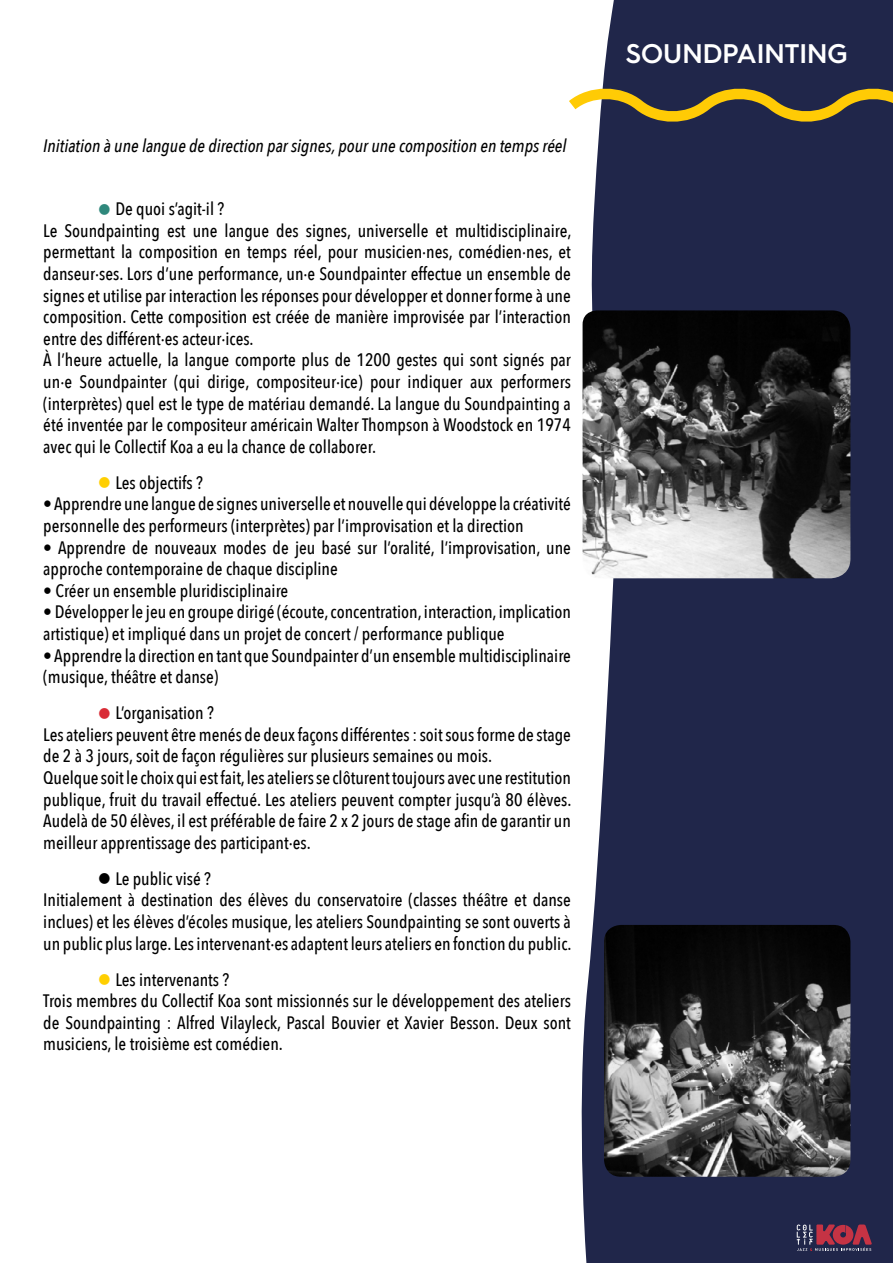
<style>
.page{position:relative;width:893px;height:1263px;background:#fff}
.page>*{position:absolute;margin:0;border:0;box-sizing:border-box;transform-origin:0 0}
.t1{font:600 27px "Hurme Geometric Sans 4";color:#fff}
.t2{font:500 18px/21.6px "Avenir Next Condensed";color:#000}
.t3{font:italic 500 18px "Avenir Next Condensed";color:#000}
.s1{font-size:30px;color:#2f887c}
.s2{font-size:30px;color:#ffcf01}
.s3{font-size:30px;color:#d92b35}
.s4{font-size:30px}
</style>
<div class="page">
<svg style="left:581px;top:0;width:72px;height:1263px;fill:#20264a"></svg>
<div style="left:653px;top:0;width:240px;height:1263px;background:#20264a"></div>
<svg style="left:569px;top:75px;width:324px;height:60px"></svg>
<svg style="left:797px;top:1224px;width:75px;height:27px"></svg>
<img style="left:583px;top:310px;width:267px;height:268px">
<img style="left:604px;top:925px;width:246px;height:252px">
<p class="t3" style="left:43px;top:135px;width:525px">Initiation à une langue de direction par signes, pour une composition en temps réel</p>
<p class="t2" style="left:43px;top:198px;width:530px;text-indent:54px"><span class="s1">•</span> De quoi s’agit-il ?<br>Le Soundpainting est une langue des signes, universelle et multidisciplinaire, permettant la composition en temps réel, pour musicien·nes, comédien·nes, et danseur·ses. Lors d’une performance, un·e Soundpainter effectue un ensemble de signes et utilise par interaction les réponses pour développer et donner forme à une composition. Cette composition est créée de manière improvisée par l’interaction entre des différent·es acteur·ices.<br>À l’heure actuelle, la langue comporte plus de 1200 gestes qui sont signés par un·e Soundpainter (qui dirige, compositeur·ice) pour indiquer aux performers (interprètes) quel est le type de matériau demandé. La langue du Soundpainting a été inventée par le compositeur américain Walter Thompson à Woodstock en 1974 avec qui le Collectif Koa a eu la chance de collaborer.</p>
<p class="t2" style="left:97px;top:472px;width:107px"><span class="s2">•</span> Les objectifs ?</p>
<p class="t2" style="left:43px;top:493px;width:529px">• Apprendre une langue de signes universelle et nouvelle qui développe la créativité personnelle des performeurs (interprètes) par l’improvisation et la direction</p>
<p class="t2" style="left:43px;top:536px;width:529px">• Apprendre de nouveaux modes de jeu basé sur l’oralité, l’improvisation, une approche contemporaine de chaque discipline</p>
<p class="t2" style="left:43px;top:580px;width:247px">• Créer un ensemble pluridisciplinaire</p>
<p class="t2" style="left:43px;top:601px;width:529px">• Développer le jeu en groupe dirigé (écoute, concentration, interaction, implication artistique) et impliqué dans un projet de concert / performance publique</p>
<p class="t2" style="left:43px;top:644px;width:529px">• Apprendre la direction en tant que Soundpainter d’un ensemble multidisciplinaire (musique, théâtre et danse)</p>
<p class="t2" style="left:43px;top:702px;width:530px;text-indent:54px"><span class="s3">•</span> L’organisation ?<br>Les ateliers peuvent être menés de deux façons différentes : soit sous forme de stage de 2 à 3 jours, soit de façon régulières sur plusieurs semaines ou mois.<br>Quelque soit le choix qui est fait, les ateliers se clôturent toujours avec une restitution publique, fruit du travail effectué. Les ateliers peuvent compter jusqu’à 80 élèves.<br>Audelà de 50 élèves, il est préférable de faire 2 x 2 jours de stage afin de garantir un meilleur apprentissage des participant·es.</p>
<p class="t2" style="left:43px;top:868px;width:530px;text-indent:54px"><span class="s4">•</span> Le public visé ?<br>Initialement à destination des élèves du conservatoire (classes théâtre et danse inclues) et les élèves d’écoles musique, les ateliers Soundpainting se sont ouverts à un public plus large. Les intervenant·es adaptent leurs ateliers en fonction du public.</p>
<p class="t2" style="left:43px;top:968px;width:529px;text-indent:54px"><span class="s2">•</span> Les intervenants ?<br>Trois membres du Collectif Koa sont missionnés sur le développement des ateliers de Soundpainting : Alfred Vilayleck, Pascal Bouvier et Xavier Besson. Deux sont musiciens, le troisième est comédien.</p>
<h1 class="t1" style="left:626px;top:35px;width:223px">SOUNDPAINTING</h1>
</div>
